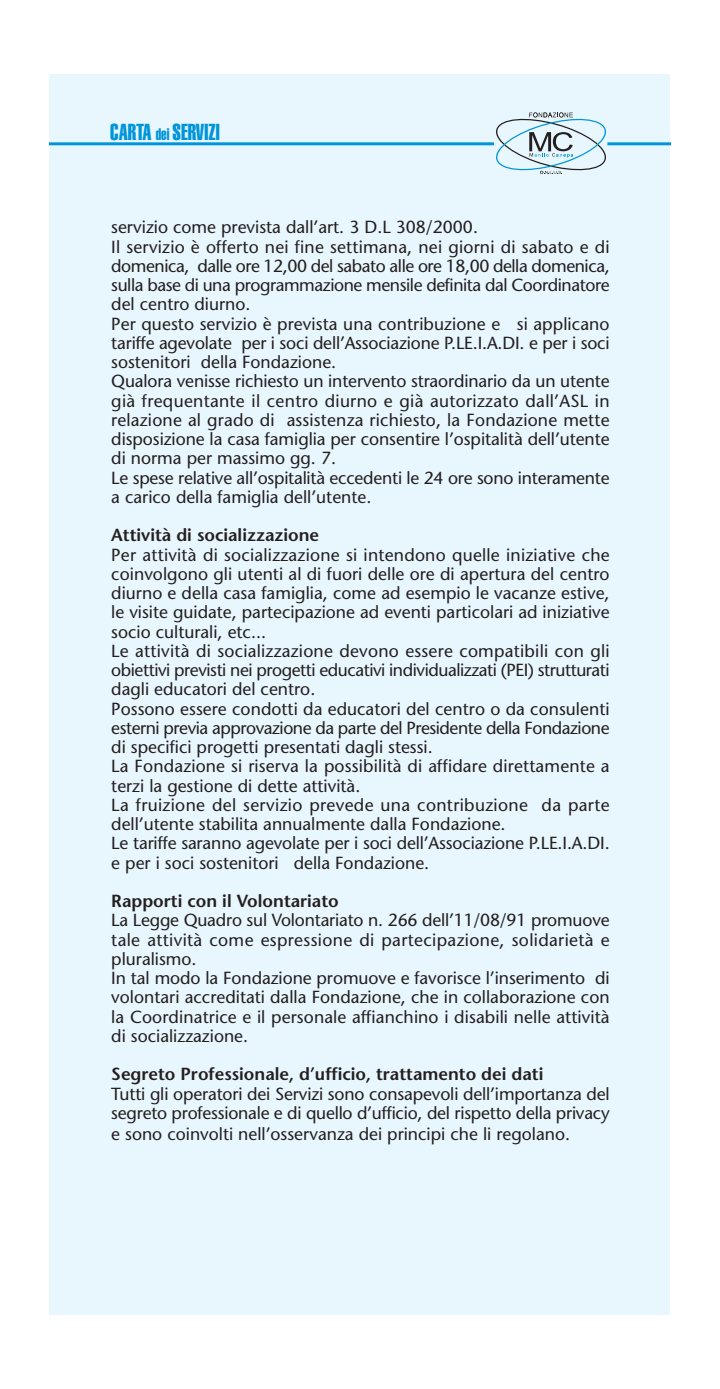
<style>
.page{position:relative;width:720px;height:1389px;background:#fff}
.page>*{position:absolute;margin:0;border:0;box-sizing:border-box;transform-origin:0 0}
.t1{font:22.75px "Helvetica Extra Compressed";color:#0095d9}
.t2{font:17.5px/19.2px "Stone Sans";color:#231f20}
.t3{font:600 17.5px "Stone Sans";color:#231f20}
.s1{font-size:16.45px}
</style>
<div class="page">
<div style="left:50px;top:74px;width:620px;height:1241px;background:#e8f6fd"></div>
<hr style="left:50px;top:142px;width:444px;height:3px;background:#0095d9">
<hr style="left:607px;top:142px;width:63px;height:3px;background:#0095d9">
<svg style="left:489px;top:112px;width:123px;height:62px"></svg>
<h1 class="t1" style="left:110px;top:124px;width:112px">CARTA <span class="s1">dei</span> SERVIZI</h1>
<p class="t2" style="left:111px;top:220px;width:499px">servizio come prevista dall’art. 3 D.L 308/2000.<br>Il servizio è offerto nei fine settimana, nei giorni di sabato e di domenica, dalle ore 12,00 del sabato alle ore 18,00 della domenica, sulla base di una programmazione mensile definita dal Coordinatore del centro diurno.<br>Per questo servizio è prevista una contribuzione e si applicano tariffe agevolate per i soci dell’Associazione P.LE.I.A.DI. e per i soci sostenitori della Fondazione.<br>Qualora venisse richiesto un intervento straordinario da un utente già frequentante il centro diurno e già autorizzato dall’ASL in relazione al grado di assistenza richiesto, la Fondazione mette disposizione la casa famiglia per consentire l’ospitalità dell’utente di norma per massimo gg. 7.<br>Le spese relative all’ospitalità eccedenti le 24 ore sono interamente a carico della famiglia dell’utente.</p>
<p class="t3" style="left:111px;top:529px;width:209px">Attività di socializzazione</p>
<p class="t2" style="left:111px;top:547px;width:499px">Per attività di socializzazione si intendono quelle iniziative che coinvolgono gli utenti al di fuori delle ore di apertura del centro diurno e della casa famiglia, come ad esempio le vacanze estive, le visite guidate, partecipazione ad eventi particolari ad iniziative socio culturali, etc...<br>Le attività di socializzazione devono essere compatibili con gli obiettivi previsti nei progetti educativi individualizzati (PEI) strutturati dagli educatori del centro.<br>Possono essere condotti da educatori del centro o da consulenti esterni previa approvazione da parte del Presidente della Fondazione di specifici progetti presentati dagli stessi.<br>La Fondazione si riserva la possibilità di affidare direttamente a terzi la gestione di dette attività.<br>La fruizione del servizio prevede una contribuzione da parte dell’utente stabilita annualmente dalla Fondazione.<br>Le tariffe saranno agevolate per i soci dell’Associazione P.LE.I.A.DI. e per i soci sostenitori della Fondazione.</p>
<p class="t3" style="left:111px;top:894px;width:229px">Rapporti con il Volontariato</p>
<p class="t2" style="left:111px;top:913px;width:499px">La Legge Quadro sul Volontariato n. 266 dell’11/08/91 promuove tale attività come espressione di partecipazione, solidarietà e pluralismo.<br>In tal modo la Fondazione promuove e favorisce l’inserimento di volontari accreditati dalla Fondazione, che in collaborazione con la Coordinatrice e il personale affianchino i disabili nelle attività di socializzazione.</p>
<p class="t3" style="left:111px;top:1068px;width:433px">Segreto Professionale, d’ufficio, trattamento dei dati</p>
<p class="t2" style="left:111px;top:1086px;width:499px">Tutti gli operatori dei Servizi sono consapevoli dell’importanza del segreto professionale e di quello d’ufficio, del rispetto della privacy</p>
<p class="t2" style="left:111px;top:1126px;width:460px">e sono coinvolti nell’osservanza dei principi che li regolano.</p>
</div>
